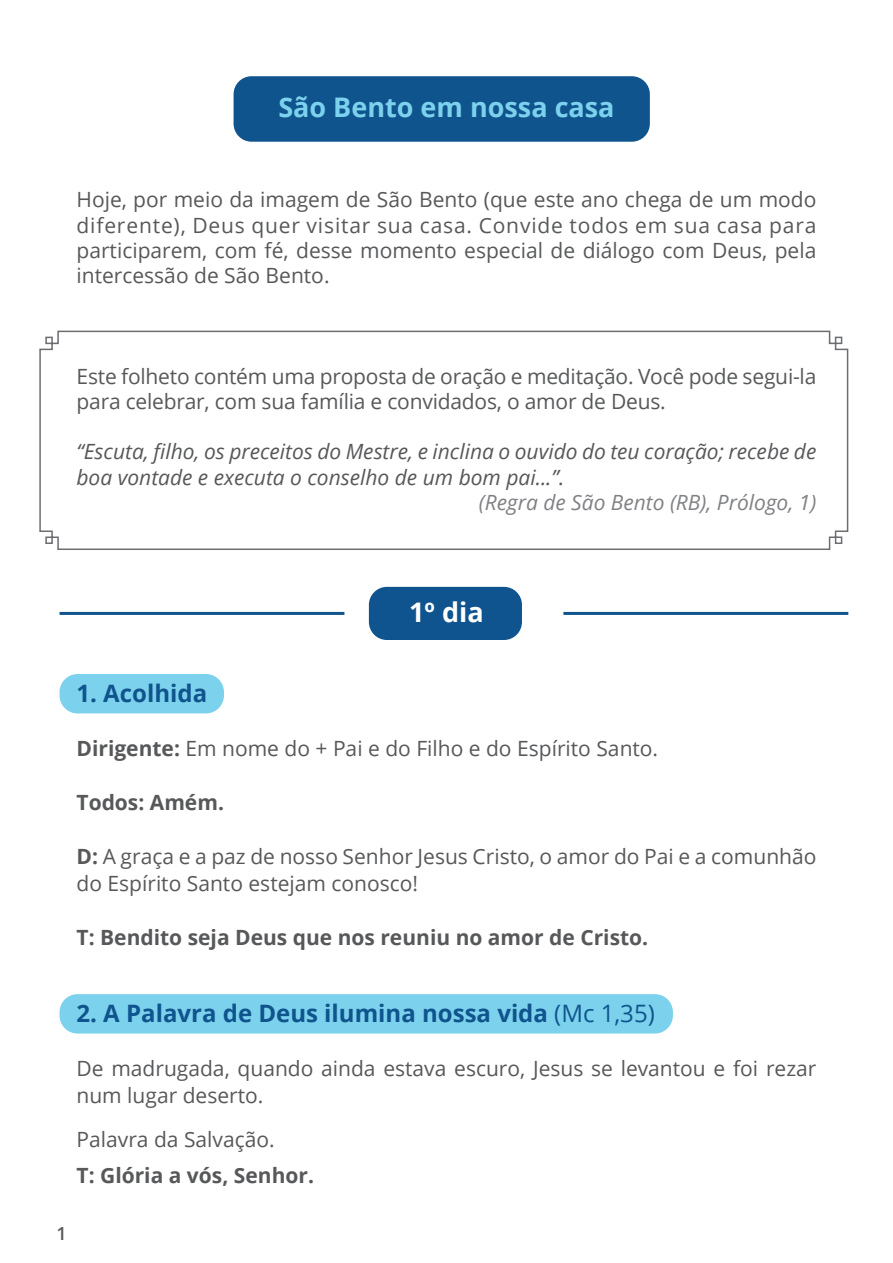
<style>
.page{position:relative;width:893px;height:1263px;background:#fff}
.page>*{position:absolute;margin:0;border:0;box-sizing:border-box;transform-origin:0 0}
.t1{font:700 27px "Open Sans";color:#7cd2ec}
.Bold_Azul{font:700 27px "Open Sans";color:#fff}
.Bold_Azul-2{font:700 24px "Open Sans";color:#10548e}
.Regular_Cinza_80{font:21px/27px "Open Sans";color:#57585a}
.BOLD_REGULAR_CINZA{font:21px/25.2px "Open Sans";color:#57585a;text-align:justify}
.Itálico_Regular_80{font:italic 21px/25.2px "Open Sans";color:#57585a}
.Regular_Cinza_80-2{font:700 21px "Open Sans";color:#57585a}
.Itálico_Regular_80-2{font:italic 21px "Open Sans";color:#808285}
.t2{font:600 18px "Open Sans";color:#57585a}
.s1{font-weight:700}
.s2{font-weight:400}
</style>
<div class="page">
<div style="left:369px;top:587px;width:153px;height:53px;background:#10548f;border-radius:18px"></div>
<hr style="left:60px;top:612px;width:284px;height:3px;background:#10548f">
<hr style="left:563px;top:612px;width:285px;height:3px;background:#10548f">
<div style="left:234px;top:76px;width:416px;height:66px;background:#10548e;border-radius:18px"></div>
<div style="left:60px;top:674px;width:164px;height:39px;background:#7cd2ec;border-radius:18px"></div>
<div style="left:60px;top:994px;width:613px;height:39px;background:#7cd2ec;border-radius:18px"></div>
<svg style="left:39px;top:330px;width:810px;height:220px"></svg>
<p class="t1" style="left:278px;top:89px;width:338px">São Bento em nossa casa</p>
<p class="BOLD_REGULAR_CINZA" style="left:77px;top:187px;width:741px">Hoje, por meio da imagem de São Bento (que este ano chega de um modo diferente), Deus quer visitar sua casa. Convide todos em sua casa para participarem, com fé, desse momento especial de diálogo com Deus, pela intercessão de São Bento.</p>
<p class="Regular_Cinza_80" style="left:77px;top:363px;width:741px;line-height:25.2px">Este folheto contém uma proposta de oração e meditação. Você pode segui-la para celebrar, com sua família e convidados, o amor de Deus.</p>
<p class="Itálico_Regular_80" style="left:77px;top:439px;width:741px">“Escuta, filho, os preceitos do Mestre, e inclina o ouvido do teu coração; recebe de boa vontade e executa o conselho de um bom pai...”.</p>
<p class="Itálico_Regular_80-2" style="left:479px;top:488px;width:339px">(Regra de São Bento (RB), Prólogo, 1)</p>
<p class="Bold_Azul" style="left:409px;top:593px;width:76px">1º dia</p>
<p class="Bold_Azul-2" style="left:77px;top:676px;width:132px">1. Acolhida</p>
<p class="Regular_Cinza_80" style="left:77px;top:734px;width:583px"><span class="s1">Dirigente:</span> Em nome do + Pai e do Filho e do Espírito Santo.</p>
<p class="Regular_Cinza_80-2" style="left:77px;top:787px;width:149px">Todos: Amém.</p>
<p class="Regular_Cinza_80" style="left:77px;top:842px;width:741px"><span class="s1">D:</span> A graça e a paz de nosso Senhor Jesus Cristo, o amor do Pai e a comunhão do Espírito Santo estejam conosco!</p>
<p class="Regular_Cinza_80-2" style="left:77px;top:922px;width:573px">T: Bendito seja Deus que nos reuniu no amor de Cristo.</p>
<p class="Bold_Azul-2" style="left:77px;top:996px;width:580px">2. A Palavra de Deus ilumina nossa vida <span class="s2">(Mc 1,35)</span></p>
<p class="Regular_Cinza_80" style="left:77px;top:1054px;width:741px">De madrugada, quando ainda estava escuro, Jesus se levantou e foi rezar num lugar deserto.</p>
<p class="Regular_Cinza_80" style="left:77px;top:1125px;width:200px">Palavra da Salvação.</p>
<p class="Regular_Cinza_80-2" style="left:77px;top:1160px;width:239px">T: Glória a vós, Senhor.</p>
<p class="t2" style="left:57px;top:1221px;width:12px">1</p>
</div>
